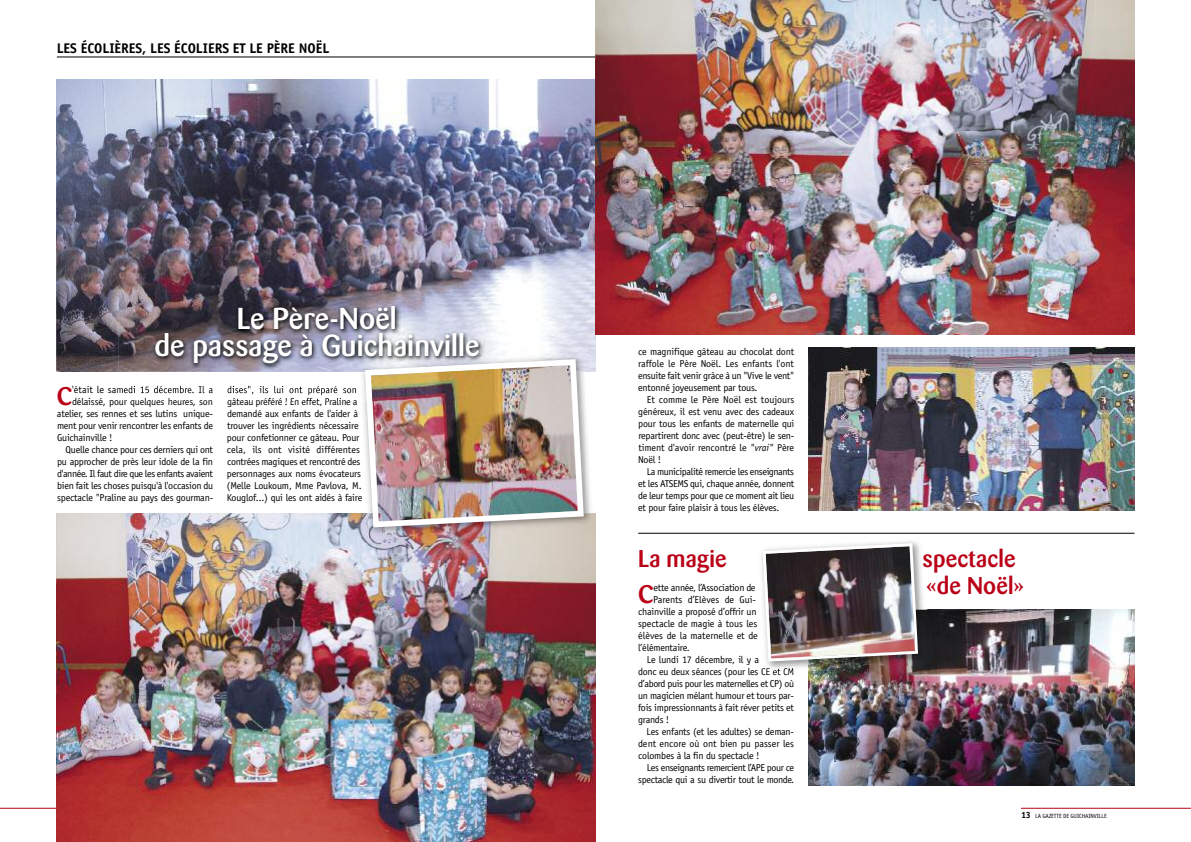
<style>
.page{position:relative;width:1191px;height:842px;background:#fff}
.page>*{position:absolute;margin:0;border:0;box-sizing:border-box;transform-origin:0 0}
.t1{font:500 30px/27px "Barmeno";letter-spacing:.005em;color:#fff;text-align:center}
.t2{font:500 25.1px "Barmeno";color:#ba0016}
.t3{font:500 24px/27px "Barmeno";letter-spacing:.005em;color:#ba0016}
.t4{font:700 14px "Officina Sans";letter-spacing:-.005em;color:#000}
.t5{font:10px/12px "Officina Sans";letter-spacing:-.02em;color:#000;text-align:justify}
.t6{font:10px "Officina Sans";color:#000}
.t7{font:6px "Officina Sans";letter-spacing:-.02em;color:#000}
.s1{font-style:italic}
.s2{font-weight:700;font-size:9px}
</style>
<div class="page">
<img style="left:57px;top:80px;width:538px;height:292px">
<hr style="left:57px;top:57px;width:1077px;height:1px;background:#000">
<hr style="left:1021px;top:808px;width:170px;height:1px;background:#ba0016">
<hr style="left:0;top:808px;width:170px;height:1px;background:#ba0016">
<img style="left:808px;top:610px;width:326px;height:176px">
<img style="left:766px;top:541px;width:161px;height:133px">
<img style="left:763px;top:668px;width:30px;height:5px">
<img style="left:808px;top:610px;width:122px;height:61px">
<img style="left:761px;top:542px;width:158px;height:121px">
<img style="left:57px;top:513px;width:538px;height:329px">
<img style="left:595px;top:0;width:539px;height:335px">
<img style="left:808px;top:347px;width:326px;height:164px">
<hr style="left:638px;top:533px;width:496px;height:1px;background:#000">
<img style="left:587px;top:445px;width:4px;height:68px">
<img style="left:519px;top:352px;width:68px;height:4px">
<img style="left:366px;top:513px;width:229px;height:26px">
<img style="left:362px;top:356px;width:225px;height:174px">
<img style="left:118px;top:385px;width:239px;height:16px">
<img style="left:118px;top:296px;width:401px;height:76px">
<img style="left:129px;top:386px;width:83px;height:7px">
<img style="left:124px;top:398px;width:88px;height:3px">
<img style="left:227px;top:386px;width:129px;height:7px">
<img style="left:228px;top:398px;width:54px;height:3px">
<img style="left:286px;top:398px;width:71px;height:3px">
<img style="left:362px;top:372px;width:3px;height:29px">
<img style="left:358px;top:355px;width:161px;height:17px">
<img style="left:365px;top:362px;width:154px;height:39px">
<img style="left:371px;top:368px;width:148px;height:33px">
<h3 class="t4" style="left:57px;top:43px;width:274px">LES ÉCOLIÈRES, LES ÉCOLIERS ET LE PÈRE NOËL</h3>
<h1 class="t1" style="left:154px;top:308px;width:326px">Le Père-Noël<br>de passage à Guichainville</h1>
<h2 class="t2" style="left:57px;top:386px;width:17px">C</h2>
<p class="t5" style="left:57px;top:396px;width:157px;text-indent:15px">délaissé, pour quelques heures, son atelier, ses rennes et ses lutins unique&shy;ment pour venir rencontrer les enfants de Gui chainville !</p>
<p class="t5" style="left:57px;top:444px;width:158px;text-indent:8px">Quelle chance pour ces derniers qui ont pu approcher de près leur idole de la fin d'année. Il faut dire que les enfants avaient bien fait les choses puisqu'à l'occasion du spectacle "Praline au pays des gourman-</p>
<p class="t5" style="left:227px;top:396px;width:137px;text-align:left">gâteau préféré ! En effet, Praline a demandé aux enfants de l'aider à trouver les ingrédients nécessaire pour confetionner ce gâteau. Pour cela, ils ont visité différentes contrées magiques et rencontré des personnages aux noms évocateurs (Melle Loukoum, Mme Pavlova, M.<br>Koug lof...) qui les ont aidés à faire</p>
<p class="t5" style="left:638px;top:346px;width:157px">ce magnifique gâteau au chocolat dont raffole le Père Noël. Les enfants l'ont ensuite fait venir grâce à un "Vive le vent" entonné joyeusement par tous.</p>
<p class="t5" style="left:638px;top:394px;width:158px;text-indent:8px">Et comme le Père Noël est toujours généreux, il est venu avec des cadeaux pour tous les enfants de maternelle qui repartirent donc avec (peut-être) le sen&shy;timent d'avoir rencontré le <span class="s1">"vrai"</span> Père Noël !</p>
<p class="t5" style="left:638px;top:466px;width:157px;text-indent:9px">La municipalité remercie les enseignants et les ATSEMS qui, chaque année, donnent de leur temps pour que ce moment ait lieu et pour faire plaisir à tous les élèves.</p>
<h3 class="t3" style="left:638px;top:547px;width:90px">La magie</h3>
<h3 class="t3" style="left:922px;top:547px;width:103px">spectacle «de Noël»</h3>
<h2 class="t2" style="left:638px;top:584px;width:17px">C</h2>
<p class="t5" style="left:653px;top:583px;width:104px">ette année, l’Association de</p>
<p class="t6" style="left:653px;top:596px;width:104px">Parents d’Elèves de Gui -</p>
<p class="t5" style="left:638px;top:607px;width:120px">chain ville a proposé d’offrir un</p>
<p class="t5" style="left:638px;top:619px;width:121px">spectacle de magie à tous les</p>
<p class="t6" style="left:638px;top:632px;width:121px">élèves de la maternelle et de</p>
<p class="t5" style="left:638px;top:643px;width:53px">l’élémentaire.</p>
<p class="t5" style="left:647px;top:655px;width:114px">Le lundi 17 décembre, il y a</p>
<p class="t5" style="left:638px;top:667px;width:157px">donc eu deux séances (pour les CE et CM</p>
<p class="t5" style="left:638px;top:679px;width:157px">d’abord puis pour les maternelles et CP) où</p>
<p class="t5" style="left:638px;top:691px;width:157px">un magicien mélant humour et tours par-</p>
<p class="t5" style="left:638px;top:703px;width:157px">fois impressionnants à fait réver petits et</p>
<p class="t5" style="left:638px;top:715px;width:33px">grands !</p>
<p class="t5" style="left:646px;top:727px;width:149px">Les enfants (et les adultes) se deman-</p>
<p class="t6" style="left:638px;top:740px;width:157px">dent encore où ont bien pu passer les</p>
<p class="t5" style="left:638px;top:751px;width:123px">colombes à la fin du spectacle !</p>
<p class="t5" style="left:647px;top:763px;width:149px">Les enseignants remercient l’APE pour ce</p>
<p class="t5" style="left:638px;top:775px;width:157px">spectacle qui a su divertir tout le monde.</p>
<p class="t7" style="left:1021px;top:813px;width:87px"><span class="s2">13</span> LA GAZETTE DE GUICHAINVILLE</p>
</div>
